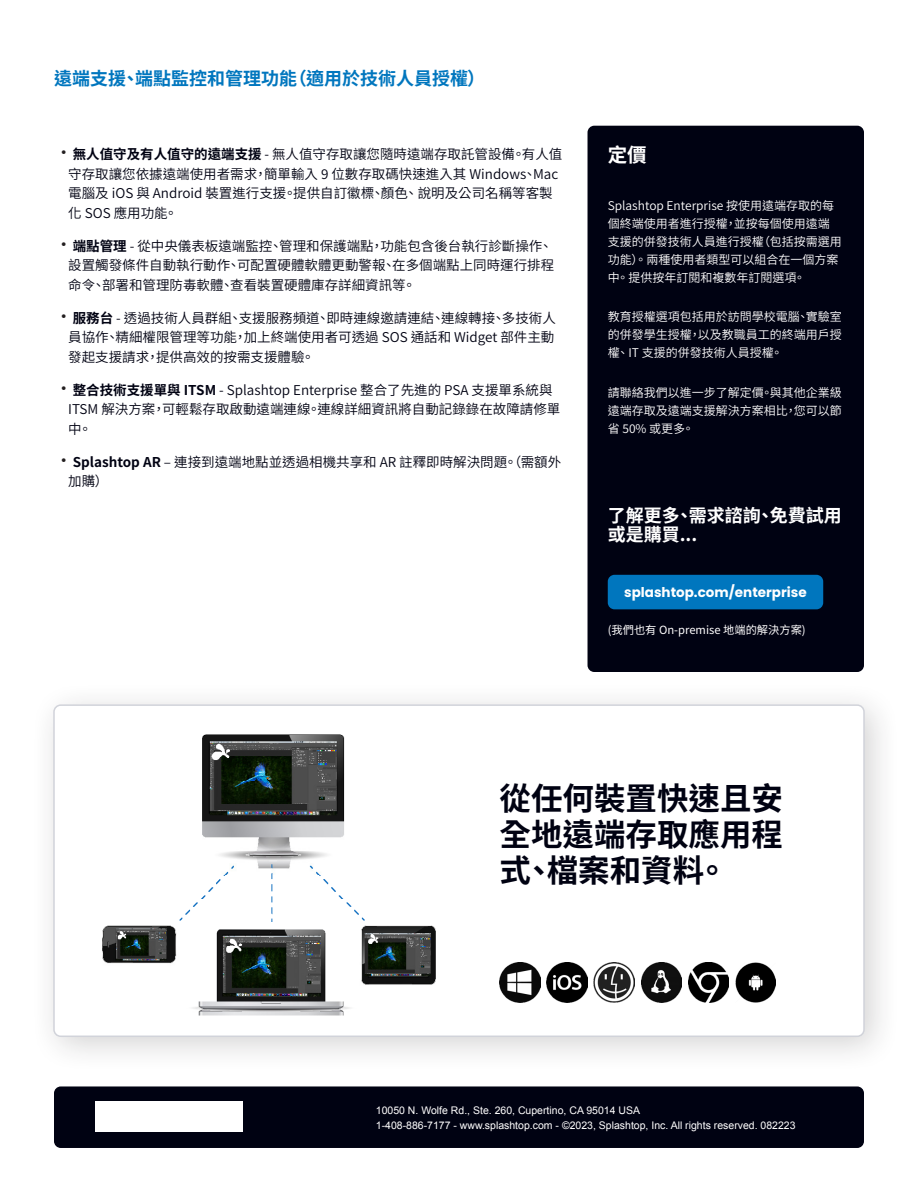
<style>
.page{position:relative;width:918px;height:1188px;background:#fff}
.page>*{position:absolute;margin:0;border:0;box-sizing:border-box;transform-origin:0 0}
.t1{font:700 31.5px/36px "Source Han Sans TW";color:#000212;text-align:justify}
.t2{font:700 19.5px "Source Han Sans TW";color:#fff}
.t3{font:700 18px "Source Han Sans TW";color:#0076be}
.t4{font:700 18px "Source Han Sans TW";color:#fff}
.t5{font:13.5px/19.5px "Source Han Sans TW";color:#000212}
.t6{font:700 13.5px "Poppins";color:#fff}
.t7{font:12px/18px "Source Han Sans TW";color:#fff;text-align:justify}
.t8{font:11.25px "Source Han Sans TW";color:#fff}
.t9{font:10.5px/15px "Arial";color:#fff}
.s1{font-size:18px;color:#231f20}
.s2{font-weight:700}
</style>
<div class="page">
<div style="left:30px;top:681px;width:872px;height:393px;background:#231f20;opacity:.2"></div>
<div style="left:54px;top:705px;width:810px;height:331px;background:#fff;border-radius:7px"></div>
<div style="left:53px;top:704px;width:812px;height:333px;border:2px solid #d1d3da;border-radius:7px"></div>
<div style="left:54px;top:1086px;width:810px;height:62px;background:#000212;border-radius:7px"></div>
<div style="left:96px;top:1102px;width:147px;height:30px;background:#fff"></div>
<img style="left:103px;top:734px;width:333px;height:281px">
<div style="left:588px;top:126px;width:276px;height:546px;background:#000212;border-radius:7px"></div>
<div style="left:608px;top:575px;width:215px;height:34px;background:#0076be;border-radius:7px"></div>
<img style="left:500px;top:962px;width:40px;height:41px">
<img style="left:641px;top:962px;width:41px;height:41px">
<img style="left:547px;top:962px;width:40px;height:41px">
<img style="left:688px;top:962px;width:41px;height:41px">
<img style="left:594px;top:962px;width:41px;height:41px">
<img style="left:735px;top:962px;width:41px;height:41px">
<p class="t3" style="left:54px;top:68px;width:433px">遠端支援、端點監控和管理功能（適用於技術人員授權）</p>
<p class="t5" style="left:68px;top:145px;width:496px;text-indent:-14px"><span class="s1">•</span><span class="s2">無人值守及有人值守的遠端支援</span> - 無人值守存取讓您隨時遠端存取託管設備。有人值守存取讓您依據遠端使用者需求，簡單輸入 9 位數存取碼快速進入其 Windows、Mac電腦及 iOS 與 Android 裝置進行支援。提供自訂徽標、顏色、 說明及公司名稱等客製化 SOS 應用功能。</p>
<p class="t5" style="left:68px;top:236px;width:487px;text-indent:-14px"><span class="s1">•</span><span class="s2">端點管理</span> - 從中央儀表板遠端監控、管理和保護端點，功能包含後台執行診斷操作、設置觸發條件自動執行動作、可配置硬體軟體更動警報、在多個端點上同時運行排程命令、部署和管理防毒軟體、查看裝置硬體庫存詳細資訊等。</p>
<p class="t5" style="left:68px;top:308px;width:489px;text-align:justify;text-indent:-14px"><span class="s1">•</span><span class="s2">服務台</span> - 透過技術人員群組、支援服務頻道、即時連線邀請連結、連線轉接、多技術人員協作、精細權限管理等功能，加上終端使用者可透過 SOS 通話和 Widget 部件主動發起支援請求，提供高效的按需支援體驗。</p>
<p class="t5" style="left:68px;top:380px;width:494px;text-indent:-14px"><span class="s1">•</span><span class="s2">整合技術支援單與 ITSM</span> - Splashtop Enterprise 整合了先進的 PSA 支援單系統與<br>ITSM 解決方案，可輕鬆存取啟動遠端連線。連線詳細資訊將自動記錄錄在故障請修單中。</p>
<p class="t5" style="left:68px;top:452px;width:495px;text-indent:-14px"><span class="s1">•</span><span class="s2">Splashtop AR</span> – 連接到遠端地點並透過相機共享和 AR 註釋即時解決問題。（需額外加購）</p>
<p class="t2" style="left:608px;top:143px;width:40px">定價</p>
<p class="t7" style="left:608px;top:197px;width:235px;text-align:left">Splashtop Enterprise 按使用遠端存取的每個終端使用者進行授權，並按每個使用遠端支援的併發技術人員進行授權（包括按需選用功能）。 兩種使用者類型可以組合在一個方案中。 提供按年訂閱和複數年訂閱選項。</p>
<p class="t7" style="left:608px;top:308px;width:235px">教育授權選項包括用於訪問學校電腦、實驗室的併發學生授權，以及教職員工的終端用戶授權、 IT 支援的併發技術人員授權。</p>
<p class="t7" style="left:608px;top:384px;width:235px">請聯絡我們以進一步了解定價。與其他企業級遠端存取及遠端支援解決方案相比，您可以節省 50% 或更多。</p>
<p class="t4" style="left:608px;top:505px;width:235px">了解更多、需求諮詢、免費試用</p>
<p class="t4" style="left:608px;top:525px;width:91px">或是購買...</p>
<p class="t6" style="left:624px;top:585px;width:184px">splashtop.com/enterprise</p>
<p class="t8" style="left:608px;top:624px;width:199px">(我們也有 On-premise 地端的解決方案)</p>
<p class="t1" style="left:500px;top:781px;width:285px">從任何裝置快速且安全地遠端存取應用程式、檔案和資料。</p>
<p class="t9" style="left:376px;top:1102px;width:421px">10050 N. Wolfe Rd., Ste. 260, Cupertino, CA 95014 USA<br>1-408-886-7177 - www.splashtop.com - ©2023, Splashtop, Inc. All rights reserved. 082223</p>
</div>
